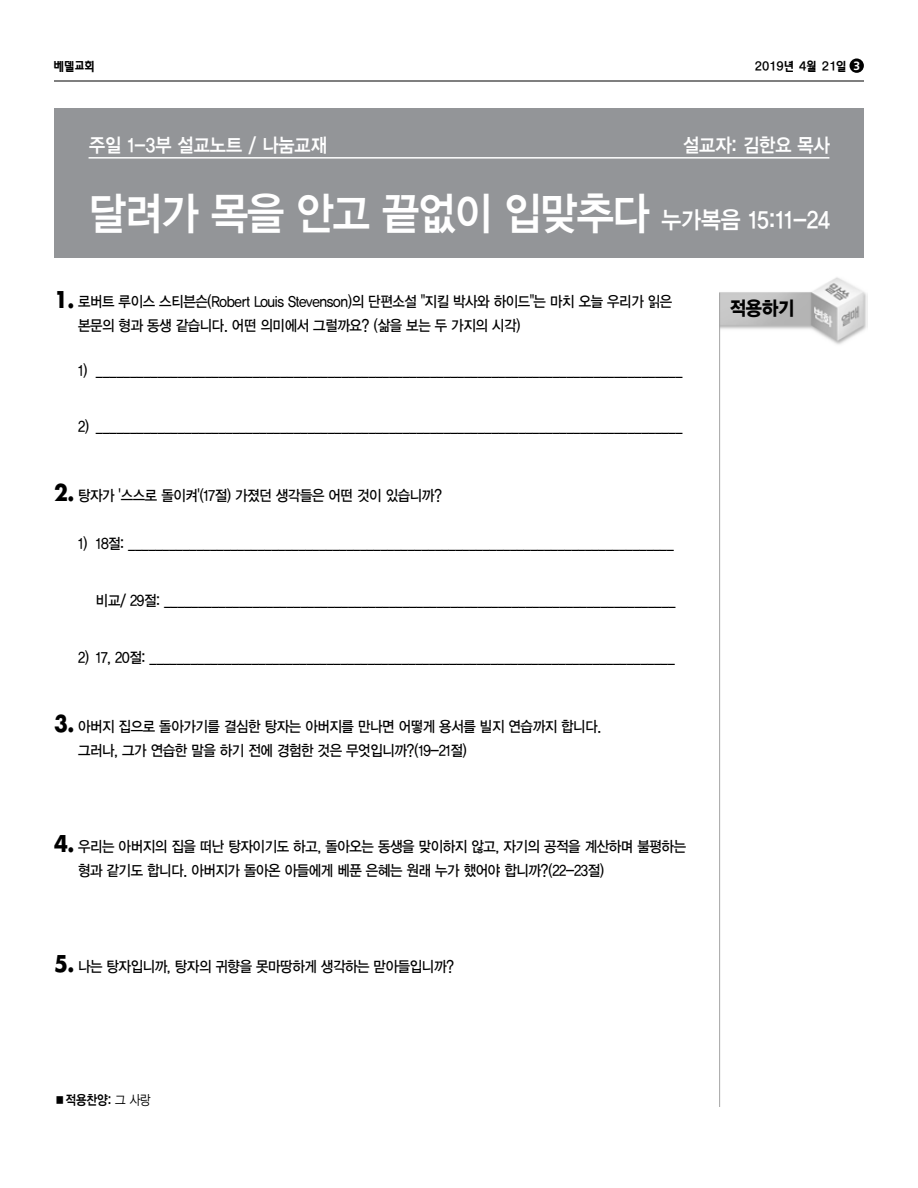
<style>
.page{position:relative;width:918px;height:1188px;background:#fff}
.page>*{position:absolute;margin:0;border:0;box-sizing:border-box;transform-origin:0 0}
.t1{font:45px "YDIYGO140";letter-spacing:-.025em;color:#fff;scale:.9 1}
.t2{font:19.5px "YDIYGO140";color:#fff;scale:.9 1}
.t3{font:19.5px "YDIYGO160";color:#000;scale:.9 1}
.t4{font:15px/24px "YDIYGO130";letter-spacing:-.025em;color:#000;scale:.9 1}
.t5{font:13.5px "YDIYGO140";color:#000;scale:.85 1}
.t6{font:12.75px "Tae Utum";color:#000}
.s1{font-family:"Frutiger";font-weight:700;font-size:12px;color:#fff}
.s2{font-size:24px}
.s3{font-family:"Futura";font-weight:700;font-size:22.5px}
.s4{font-family:"YDIYGO120"}
</style>
<div class="page">
<hr style="left:54px;top:81px;width:810px;height:1px;background:#000">
<div style="left:850px;top:58px;width:14px;height:15px;background:#000;border-radius:50%"></div>
<img style="left:720px;top:277px;width:148px;height:73px">
<hr style="left:719px;top:293px;width:1px;height:814px;background:#a4a4a4">
<div style="left:54px;top:108px;width:810px;height:149px;background:#939598"></div>
<hr style="left:89px;top:157px;width:740px;height:2px;background:#fff">
<p class="t6" style="left:54px;top:60px;width:42px">베델교회</p>
<p class="t6" style="left:755px;top:60px;width:107px">2019년 4월 21일 <span class="s1">3</span></p>
<h2 class="t2" style="left:89px;top:134px;width:266px">주일 1-3부 설교노트 / 나눔교재</h2>
<h2 class="t2" style="left:683px;top:134px;width:165px">설교자: 김한요 목사</h2>
<h1 class="t1" style="left:89px;top:187px;width:825px">달려가 목을 안고 끝없이 입맞추다 <span class="s2">누가복음 15:11-24</span></h1>
<p class="t4" style="left:54px;top:290px;width:689px"><span class="s3">1.</span> 로버트 루이스 스티븐슨(Robert Louis Stevenson)의 단편소설 "지킬 박사와 하이드"는 마치 오늘 우리가 읽은</p>
<h2 class="t3" style="left:730px;top:297px;width:73px">적용하기</h2>
<p class="t4" style="left:78px;top:314px;width:493px">본문의 형과 동생 같습니다. 어떤 의미에서 그럴까요? (삶을 보는 두 가지의 시각)</p>
<p class="t4" style="left:78px;top:359px;width:673px">1) ______________________________________________________________________________________</p>
<p class="t4" style="left:78px;top:415px;width:673px">2) ______________________________________________________________________________________</p>
<p class="t4" style="left:54px;top:484px;width:433px"><span class="s3">2.</span> 탕자가 '스스로 돌이켜'(17절) 가졌던 생각들은 어떤 것이 있습니까?</p>
<p class="t4" style="left:78px;top:532px;width:664px">1) 18절: ________________________________________________________________________________</p>
<p class="t4" style="left:96px;top:589px;width:646px">비교/ 29절: ___________________________________________________________________________</p>
<p class="t4" style="left:78px;top:646px;width:665px">2) 17, 20절: _____________________________________________________________________________</p>
<p class="t4" style="left:78px;top:715px;width:583px;text-indent:-24px"><span class="s3">3.</span> 아버지 집으로 돌아가기를 결심한 탕자는 아버지를 만나면 어떻게 용서를 빌지 연습까지 합니다. 그러나, 그가 연습한 말을 하기 전에 경험한 것은 무엇입니까?(19-21절)</p>
<p class="t4" style="left:78px;top:835px;width:677px;text-indent:-24px"><span class="s3">4.</span> 우리는 아버지의 집을 떠난 탕자이기도 하고, 돌아오는 동생을 맞이하지 않고, 자기의 공적을 계산하며 불평하는 형과 같기도 합니다. 아버지가 돌아온 아들에게 베푼 은혜는 원래 누가 했어야 합니까?(22-23절)</p>
<p class="t4" style="left:54px;top:955px;width:446px"><span class="s3">5.</span> 나는 탕자입니까, 탕자의 귀향을 못마땅하게 생각하는 맏아들입니까?</p>
<p class="t5" style="left:65px;top:1092px;width:102px">적용찬양: <span class="s4">그 사랑</span></p>
</div>
